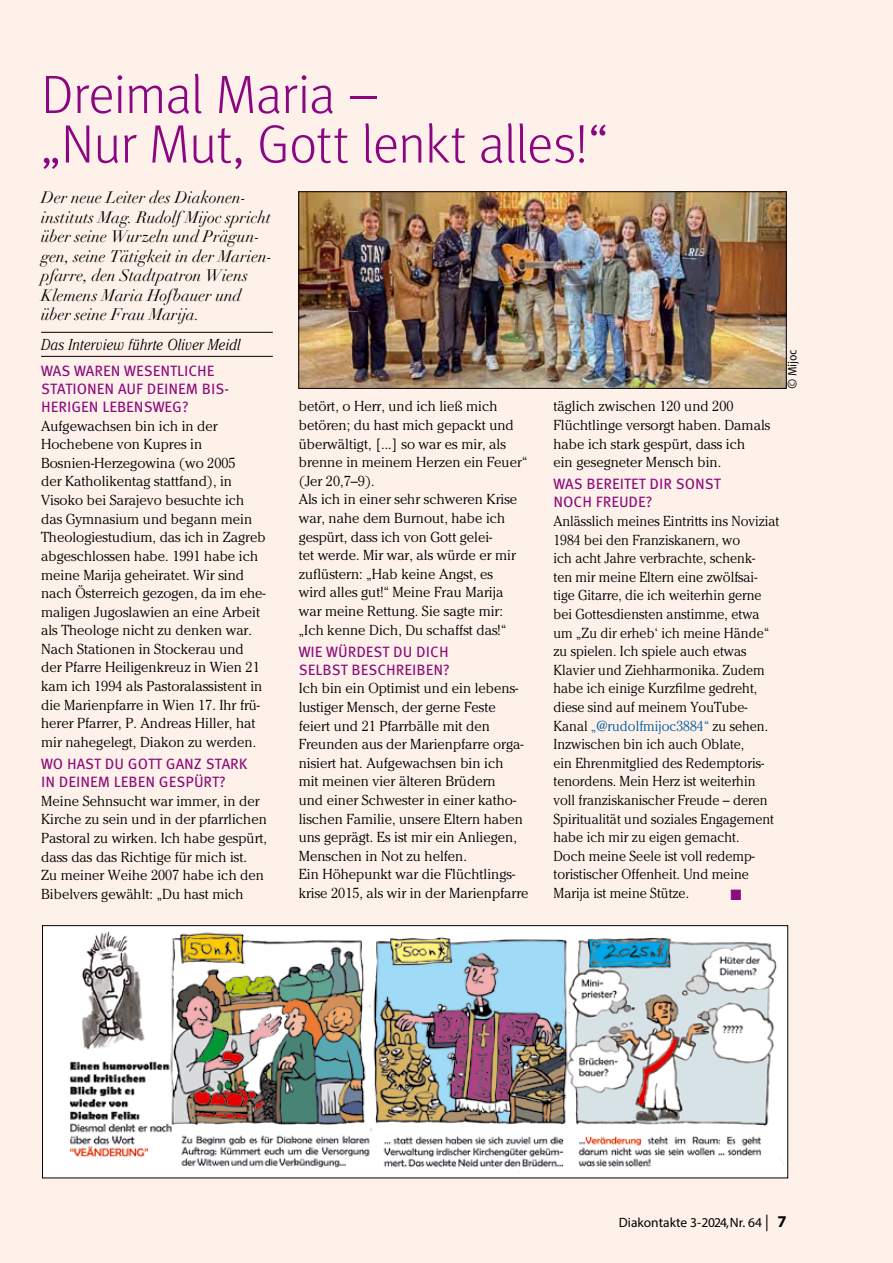
<style>
.page{position:relative;width:893px;height:1263px;background:#fdf1e9}
.page>*{position:absolute;margin:0;border:0;box-sizing:border-box;transform-origin:0 0}
.t1{font:300 54px/49.5px "Meta OT";letter-spacing:-.015em;color:#8b0782}
.t2{font:italic 16.5px/19.5px "Didot LT Std";letter-spacing:-.005em;color:#000}
.t3{font:italic 300 15.75px "Cheltenham Std";letter-spacing:.02em;color:#000;scale:.88 1}
.t4{font:15px/18px "Meta Book Caps";color:#8c0c7c}
.t5{font:300 14.4px/18.6px "Cheltenham Std";color:#000}
.t6{font:300 14.4px/18.6px "Cheltenham Std";color:#000;scale:.96 1}
.t7{font:13.5px "Myriad Pro";color:#000}
.t8{font:12px "Meta Normal";letter-spacing:-.02em;color:#000}
.s1{color:#005da1}
.s2{font-family:"Minion Pro";font-size:16.5px}
.s3{font-weight:700;font-size:16.5px}
</style>
<div class="page">
<hr style="left:41px;top:332px;width:232px;height:1px;background:#000">
<hr style="left:41px;top:356px;width:232px;height:1px;background:#000">
<img style="left:300px;top:193px;width:484px;height:194px">
<div style="left:298px;top:191px;width:488px;height:198px;border:1px solid #000"></div>
<img style="left:44px;top:927px;width:742px;height:249px">
<div style="left:42px;top:925px;width:746px;height:253px;border:1px solid #000"></div>
<h1 class="t1" style="left:41px;top:71px;width:568px">Dreimal Maria –<br>„Nur Mut, Gott lenkt alles!“</h1>
<p class="t2" style="left:41px;top:188px;width:233px">Der neue Leiter des Diakonen&shy;instituts Mag. Rudolf Mijoc spricht über seine Wurzeln und Prägun&shy;gen, seine Tätigkeit in der Marien&shy;pfarre, den Stadtpatron Wiens<br>Klemens Maria Hofbauer und über seine Frau Marija.</p>
<p class="t3" style="left:41px;top:335px;width:228px">Das Interview führte Oliver Meidl</p>
<p class="t4" style="left:41px;top:362px;width:189px">WAS WAREN WESENTLICHE<br>STATIONEN AUF DEINEM BIS-<br>HERIGEN LEBENSWEG?</p>
<p class="t5" style="left:41px;top:416px;width:226px">Aufgewachsen bin ich in der Hochebene von Kupres in Bosnien-Herzegowina (wo 2005<br>der Katholikentag stattfand), in Visoko bei Sarajevo besuchte ich das Gymnasium und begann mein Theologiestudium, das ich in Zagreb abgeschlossen habe. 1991 habe ich meine Marija geheiratet. Wir sind nach Österreich gezogen, da im ehe&shy;maligen Jugoslawien an eine Arbeit als Theologe nicht zu denken war.<br>Nach Stationen in Stockerau und der Pfarre Heiligenkreuz in Wien 21 kam ich 1994 als Pastoralassistent in die Marienpfarre in Wien 17. Ihr frü&shy;herer Pfarrer, P. Andreas Hiller, hat mir nahegelegt, Diakon zu werden.</p>
<p class="t4" style="left:41px;top:755px;width:208px">WO HAST DU GOTT GANZ STARK<br>IN DEINEM LEBEN GESPÜRT?</p>
<p class="t5" style="left:41px;top:791px;width:228px">Meine Sehnsucht war immer, in der Kirche zu sein und in der pfarrlichen Pastoral zu wirken. Ich habe gespürt, dass das das Richtige für mich ist.<br>Zu meiner Weihe 2007 habe ich den Bibelvers gewählt: „Du hast mich</p>
<p class="t5" style="left:553px;top:397px;width:218px">täglich zwischen 120 und 200<br>Flüchtlinge versorgt haben. Damals habe ich stark gespürt, dass ich<br>ein gesegneter Mensch bin.</p>
<p class="t4" style="left:553px;top:475px;width:169px">WAS BEREITET DIR SONST<br>NOCH FREUDE?</p>
<p class="t6" style="left:553px;top:512px;width:237px">Anlässlich meines Eintritts ins Noviziat 1984 bei den Franziskanern, wo<br>ich acht Jahre verbrachte, schenk-<br>ten mir meine Eltern eine zwölfsai&shy;tige Gitarre, die ich weiterhin gerne bei Gottesdiensten anstimme, etwa um „Zu dir erheb‘ ich meine Hände“ zu spielen. Ich spiele auch etwas Klavier und Ziehharmonika. Zudem habe ich einige Kurzfilme gedreht, diese sind auf meinem YouTube-Kanal <span class="s1">„@rudolfmijoc3884“</span> zu sehen.<br>Inzwischen bin ich auch Oblate,<br>ein Ehrenmitglied des Redemptoris&shy;tenordens. Mein Herz ist weiterhin voll franziskanischer Freude – deren Spiritualität und soziales Engagement habe ich mir zu eigen gemacht.<br>Doch meine Seele ist voll redemp&shy;toristischer Offenheit. Und meine Marija ist meine Stütze.</p>
<p class="t5" style="left:299px;top:397px;width:230px">betört, o Herr, und ich ließ mich betören; du hast mich gepackt und überwältigt, [...] so war es mir, als brenne in meinem Herzen ein Feuer“ (Jer 20,7–9).<br>Als ich in einer sehr schweren Krise war, nahe dem Burnout, habe ich gespürt, dass ich von Gott gelei-<br>tet werde. Mir war, als würde er mir zuflüstern: „Hab keine Angst, es<br>wird alles gut!“ Meine Frau Marija war meine Rettung. Sie sagte mir: „Ich kenne Dich, Du schaffst das!“</p>
<p class="t4" style="left:299px;top:642px;width:153px">WIE WÜRDEST DU DICH<br>SELBST BESCHREIBEN?</p>
<p class="t5" style="left:299px;top:679px;width:231px">Ich bin ein Optimist und ein lebens&shy;lustiger Mensch, der gerne Feste feiert und 21 Pfarrbälle mit den Freunden aus der Marienpfarre orga&shy;nisiert hat. Aufgewachsen bin ich<br>mit meinen vier älteren Brüdern<br>und einer Schwester in einer katho&shy;lischen Familie, unsere Eltern haben uns geprägt. Es ist mir ein Anliegen, Menschen in Not zu helfen.<br>Ein Höhepunkt war die Flüchtlings&shy;krise 2015, als wir in der Marienpfarre</p>
<p class="t8" style="left:785px;top:389px;width:41px;rotate:-90deg">© Mijoc</p>
<p class="t7" style="left:619px;top:1214px;width:169px">Diakontakte 3-2024, Nr. 64 <span class="s2">|</span> <span class="s3">7</span></p>
</div>
